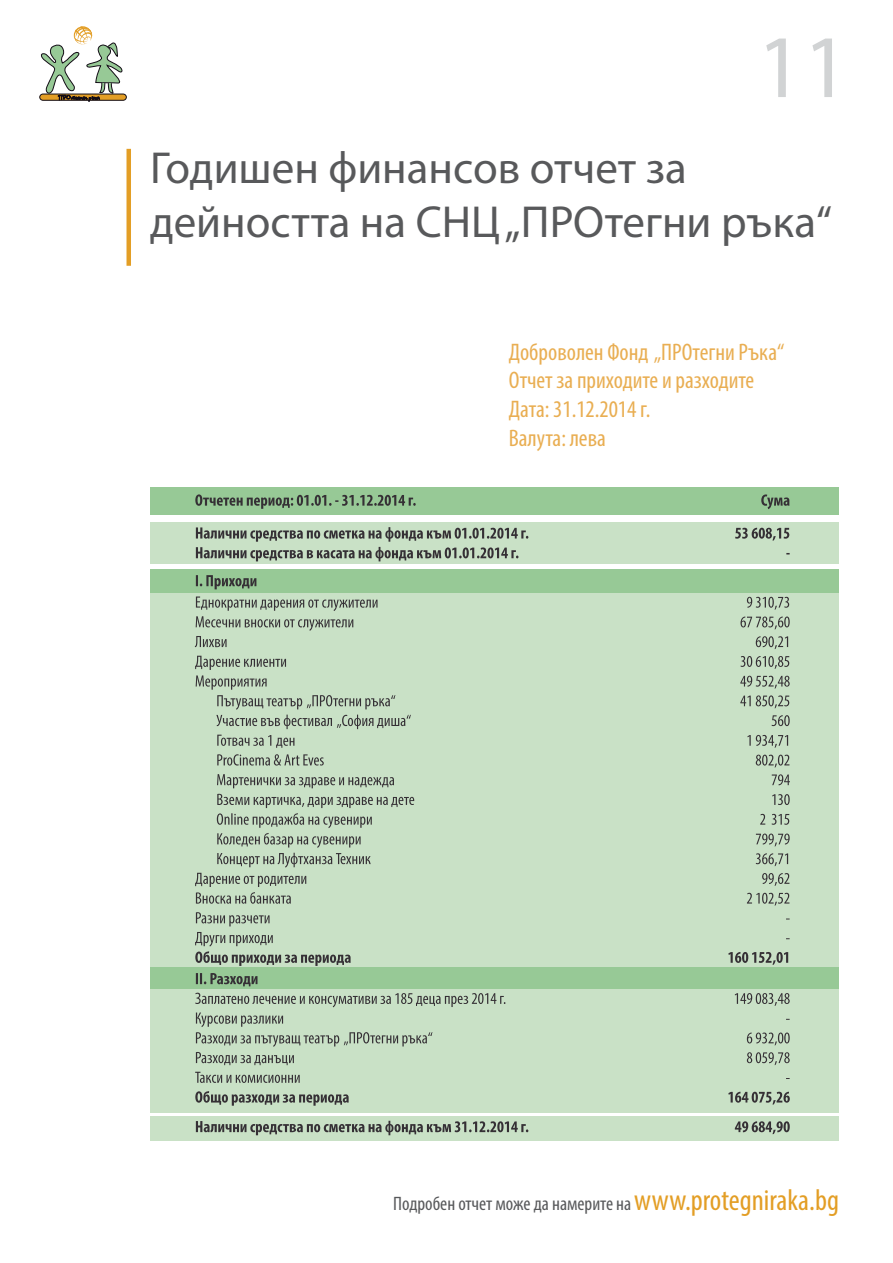
<style>
.page{position:relative;width:893px;height:1263px;background:#fff}
.page>*{position:absolute;margin:0;border:0;box-sizing:border-box;transform-origin:0 0}
.t1{font:90px "Myriad Pro";color:#d1d3d4}
.t2{font:45px/54px "Myriad Pro";color:#58595b}
.t3{font:condensed 24px/28.8px "Myriad Pro";color:#e9ae52}
.t4{font:condensed 19.5px "Myriad Pro";color:#58595b}
.s1{font-size:30px;color:#e39e25}
</style>
<div class="page">
<div style="left:126px;top:149px;width:5px;height:117px;background:#e39e25"></div>
<hr style="left:150px;top:1132px;width:689px;height:2px;background:#c9e1c6">
<hr style="left:150px;top:1138px;width:689px;height:2px;background:#c9e1c6">
<hr style="left:150px;top:1120px;width:689px;height:3px;background:#c9e1c6">
<hr style="left:150px;top:1130px;width:689px;height:3px;background:#c9e1c6">
<hr style="left:150px;top:1117px;width:689px;height:2px;background:#c9e1c6">
<hr style="left:150px;top:1122px;width:689px;height:3px;background:#c9e1c6">
<hr style="left:150px;top:1124px;width:689px;height:3px;background:#c9e1c6">
<hr style="left:150px;top:1134px;width:689px;height:2px;background:#c9e1c6">
<hr style="left:150px;top:1119px;width:689px;height:2px;background:#c9e1c6">
<hr style="left:150px;top:1126px;width:689px;height:3px;background:#c9e1c6">
<hr style="left:150px;top:1128px;width:689px;height:3px;background:#c9e1c6">
<hr style="left:150px;top:1136px;width:689px;height:2px;background:#c9e1c6">
<div style="left:150px;top:487px;width:689px;height:28px;background:#97c996"></div>
<div style="left:150px;top:549px;width:689px;height:5px;background:#c9e1c6"></div>
<div style="left:150px;top:559px;width:689px;height:5px;background:#c9e1c6"></div>
<div style="left:150px;top:529px;width:689px;height:5px;background:#c9e1c6"></div>
<hr style="left:150px;top:546px;width:689px;height:4px;background:#c9e1c6">
<hr style="left:150px;top:523px;width:689px;height:4px;background:#c9e1c6">
<hr style="left:150px;top:533px;width:689px;height:4px;background:#c9e1c6">
<hr style="left:150px;top:536px;width:689px;height:4px;background:#c9e1c6">
<hr style="left:150px;top:553px;width:689px;height:4px;background:#c9e1c6">
<hr style="left:150px;top:526px;width:689px;height:4px;background:#c9e1c6">
<div style="left:150px;top:539px;width:689px;height:5px;background:#c9e1c6"></div>
<hr style="left:150px;top:543px;width:689px;height:4px;background:#c9e1c6">
<hr style="left:150px;top:556px;width:689px;height:4px;background:#c9e1c6">
<hr style="left:150px;top:585px;width:689px;height:2px;background:#97c996">
<hr style="left:150px;top:591px;width:689px;height:2px;background:#97c996">
<hr style="left:150px;top:573px;width:689px;height:3px;background:#97c996">
<hr style="left:150px;top:583px;width:689px;height:2px;background:#97c996">
<hr style="left:150px;top:570px;width:689px;height:2px;background:#97c996">
<hr style="left:150px;top:575px;width:689px;height:3px;background:#97c996">
<hr style="left:150px;top:577px;width:689px;height:3px;background:#97c996">
<hr style="left:150px;top:587px;width:689px;height:2px;background:#97c996">
<hr style="left:150px;top:571px;width:689px;height:3px;background:#97c996">
<hr style="left:150px;top:579px;width:689px;height:3px;background:#97c996">
<hr style="left:150px;top:581px;width:689px;height:2px;background:#97c996">
<hr style="left:150px;top:589px;width:689px;height:2px;background:#97c996">
<hr style="left:150px;top:982px;width:689px;height:2px;background:#97c996">
<hr style="left:150px;top:987px;width:689px;height:3px;background:#97c996">
<hr style="left:150px;top:970px;width:689px;height:2px;background:#97c996">
<hr style="left:150px;top:980px;width:689px;height:2px;background:#97c996">
<hr style="left:150px;top:966px;width:689px;height:2px;background:#97c996">
<hr style="left:150px;top:972px;width:689px;height:2px;background:#97c996">
<hr style="left:150px;top:974px;width:689px;height:2px;background:#97c996">
<hr style="left:150px;top:983px;width:689px;height:3px;background:#97c996">
<hr style="left:150px;top:968px;width:689px;height:2px;background:#97c996">
<hr style="left:150px;top:976px;width:689px;height:2px;background:#97c996">
<hr style="left:150px;top:978px;width:689px;height:2px;background:#97c996">
<hr style="left:150px;top:985px;width:689px;height:3px;background:#97c996">
<div style="left:150px;top:838px;width:689px;height:37px;background:#c9e1c6"></div>
<div style="left:150px;top:930px;width:689px;height:37px;background:#c9e1c6"></div>
<div style="left:150px;top:654px;width:689px;height:38px;background:#c9e1c6"></div>
<div style="left:150px;top:807px;width:689px;height:38px;background:#c9e1c6"></div>
<div style="left:150px;top:593px;width:689px;height:38px;background:#c9e1c6"></div>
<div style="left:150px;top:685px;width:689px;height:37px;background:#c9e1c6"></div>
<div style="left:150px;top:715px;width:689px;height:38px;background:#c9e1c6"></div>
<div style="left:150px;top:868px;width:689px;height:38px;background:#c9e1c6"></div>
<div style="left:150px;top:624px;width:689px;height:37px;background:#c9e1c6"></div>
<div style="left:150px;top:746px;width:689px;height:38px;background:#c9e1c6"></div>
<div style="left:150px;top:777px;width:689px;height:37px;background:#c9e1c6"></div>
<div style="left:150px;top:899px;width:689px;height:38px;background:#c9e1c6"></div>
<div style="left:150px;top:1070px;width:689px;height:12px;background:#c9e1c6"></div>
<div style="left:150px;top:1100px;width:689px;height:12px;background:#c9e1c6"></div>
<div style="left:150px;top:1010px;width:689px;height:12px;background:#c9e1c6"></div>
<div style="left:150px;top:1060px;width:689px;height:12px;background:#c9e1c6"></div>
<div style="left:150px;top:990px;width:689px;height:12px;background:#c9e1c6"></div>
<div style="left:150px;top:1020px;width:689px;height:12px;background:#c9e1c6"></div>
<div style="left:150px;top:1030px;width:689px;height:12px;background:#c9e1c6"></div>
<div style="left:150px;top:1080px;width:689px;height:12px;background:#c9e1c6"></div>
<div style="left:150px;top:1000px;width:689px;height:12px;background:#c9e1c6"></div>
<div style="left:150px;top:1040px;width:689px;height:12px;background:#c9e1c6"></div>
<div style="left:150px;top:1050px;width:689px;height:12px;background:#c9e1c6"></div>
<div style="left:150px;top:1090px;width:689px;height:12px;background:#c9e1c6"></div>
<svg style="left:196px;top:1121px;width:594px;height:14px"></svg>
<svg style="left:195px;top:1091px;width:595px;height:15px"></svg>
<svg style="left:195px;top:1072px;width:595px;height:11px"></svg>
<svg style="left:195px;top:993px;width:595px;height:72px"></svg>
<svg style="left:196px;top:973px;width:61px;height:13px"></svg>
<svg style="left:195px;top:932px;width:595px;height:34px"></svg>
<svg style="left:196px;top:912px;width:594px;height:14px"></svg>
<svg style="left:195px;top:794px;width:595px;height:112px"></svg>
<svg style="left:217px;top:774px;width:573px;height:14px"></svg>
<svg style="left:217px;top:754px;width:572px;height:13px"></svg>
<svg style="left:217px;top:735px;width:571px;height:13px"></svg>
<svg style="left:195px;top:656px;width:595px;height:73px"></svg>
<svg style="left:195px;top:596px;width:595px;height:53px"></svg>
<svg style="left:196px;top:575px;width:60px;height:14px"></svg>
<svg style="left:196px;top:527px;width:594px;height:34px"></svg>
<svg style="left:195px;top:494px;width:594px;height:15px"></svg>
<div style="left:40px;top:94px;width:86px;height:6px;background:#e39e25;border-radius:3px"></div>
<div style="left:40px;top:94px;width:86px;height:6px;border:1px solid #120c15;border-radius:3px"></div>
<svg style="left:40px;top:26px;width:83px;height:76px"></svg>
<h1 class="t1" style="left:757px;top:11px;width:94px">11</h1>
<h2 class="t2" style="left:150px;top:140px;width:683px">Годишен финансов отчет за дейността на СНЦ „ПРОтегни ръка“</h2>
<p class="t3" style="left:509px;top:337px;width:277px">Доброволен Фонд „ПРОтегни Ръка“<br>Отчет за приходите и разходите<br>Дата: 31.12.2014 г.<br>Валута: лева</p>
<p class="t4" style="left:393px;top:1192px;width:447px">Подробен отчет може да намерите на <span class="s1">www.protegniraka.bg</span></p>
</div>
